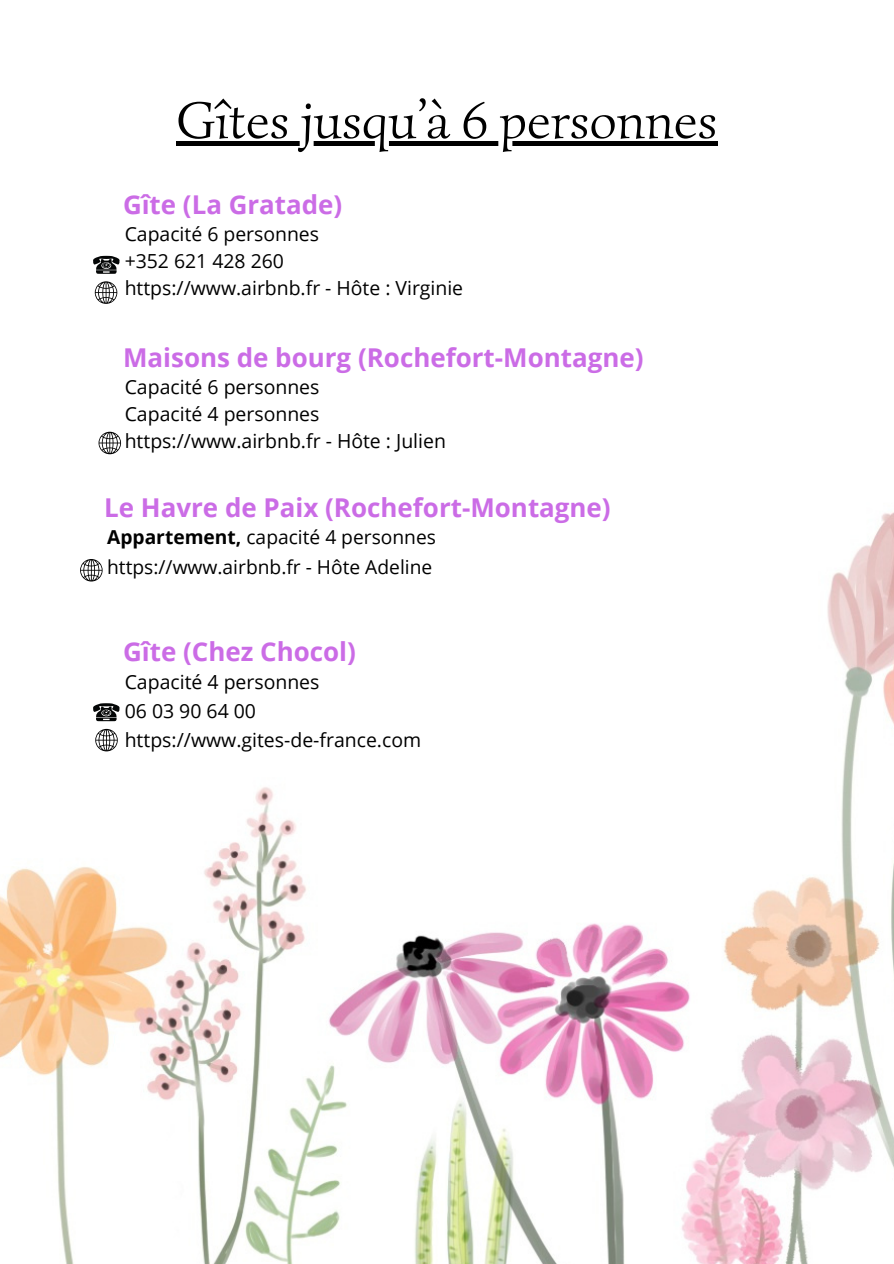
<style>
.page{position:relative;width:894px;height:1264px;background:#fff}
.page>*{position:absolute;margin:0;border:0;box-sizing:border-box;transform-origin:0 0}
.t1{font:52.5px "Simonetta";color:#000}
.t2{font:700 25.95px "Open Sans";color:#cb6ce6}
.t3{font:19.5px/27px "Open Sans";color:#000}
.t4{font:19.35px "Open Sans";color:#000}
.t5{font:19.2px "Open Sans";color:#000}
.s1{font-weight:700}
</style>
<div class="page">
<img style="left:0;top:141px;width:893px;height:1122px">
<div style="left:176px;top:141px;width:541px;height:5px;background:#000"></div>
<svg style="left:80px;top:559px;width:23px;height:22px"></svg>
<svg style="left:92px;top:256px;width:28px;height:18px"></svg>
<svg style="left:95px;top:281px;width:22px;height:23px"></svg>
<svg style="left:98px;top:432px;width:23px;height:22px"></svg>
<svg style="left:95px;top:729px;width:23px;height:22px"></svg>
<svg style="left:92px;top:703px;width:28px;height:18px"></svg>
<h1 class="t1" style="left:176px;top:88px;width:542px">Gîtes jusqu’à 6 personnes</h1>
<p class="t2" style="left:123px;top:187px;width:220px">Gîte (La Gratade)</p>
<p class="t4" style="left:125px;top:221px;width:196px">Capacité 6 personnes</p>
<p class="t4" style="left:125px;top:248px;width:161px">+352 621 428 260</p>
<h2 class="t4" style="left:125px;top:275px;width:340px">https://www.airbnb.fr - Hôte : Virginie</h2>
<p class="t2" style="left:123px;top:339px;width:522px">Maisons de bourg (Rochefort-Montagne)</p>
<p class="t3" style="left:125px;top:373px;width:322px">Capacité 6 personnes<br>Capacité 4 personnes https://www.airbnb.fr - Hôte : Julien</p>
<p class="t2" style="left:104px;top:489px;width:508px">Le Havre de Paix (Rochefort-Montagne)</p>
<p class="t5" style="left:107px;top:523px;width:330px"><span class="s1">Appartement,</span> capacité 4 personnes</p>
<p class="t5" style="left:107px;top:553px;width:326px">https://www.airbnb.fr - Hôte Adeline</p>
<h2 class="t2" style="left:123px;top:633px;width:234px">Gîte (Chez Chocol)</h2>
<p class="t3" style="left:125px;top:668px;width:196px">Capacité 4 personnes</p>
<p class="t3" style="left:125px;top:697px;width:133px">06 03 90 64 00</p>
<p class="t3" style="left:125px;top:725px;width:298px">https://www.gites-de-france.com</p>
</div>
